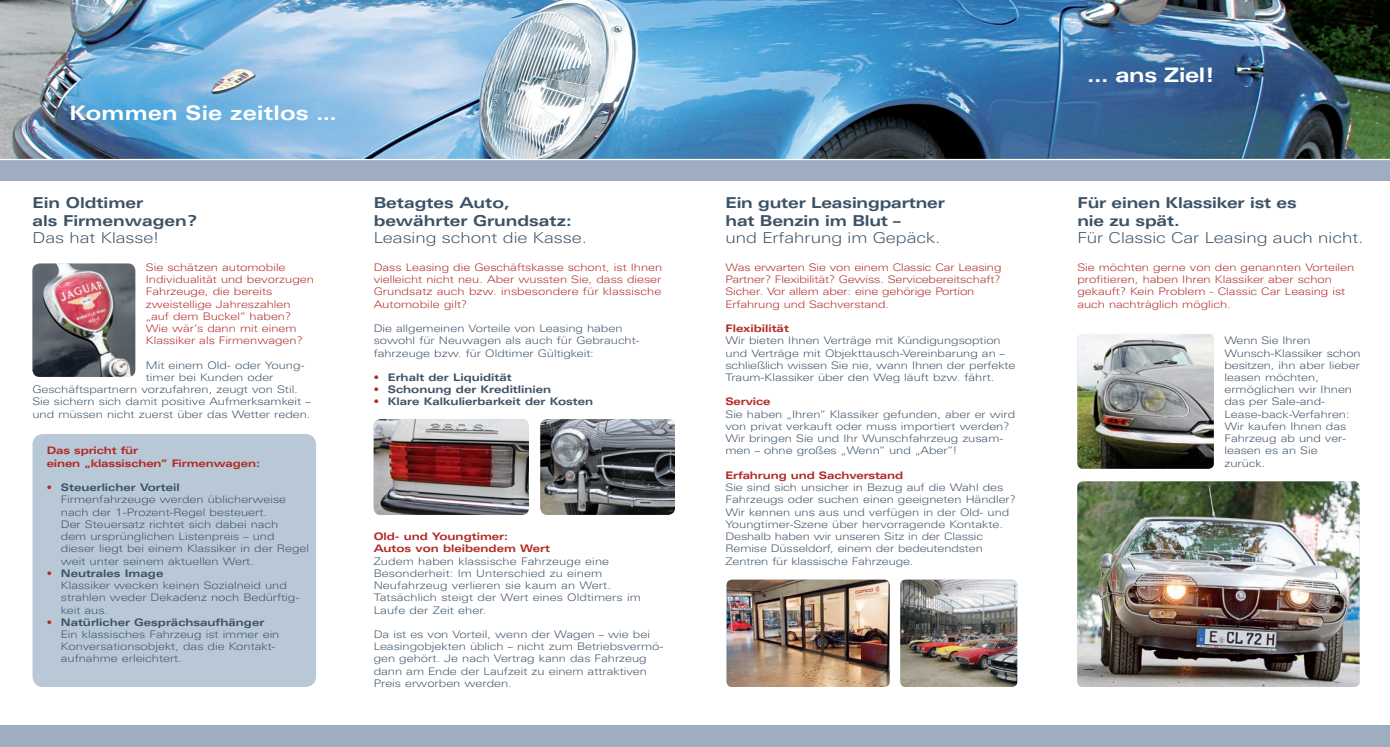
<style>
.page{position:relative;width:1390px;height:747px;background:#fff}
.page>*{position:absolute;margin:0;border:0;box-sizing:border-box;transform-origin:0 0}
.t1{font:700 20px "Linotype Univers Extd";letter-spacing:.01em;color:#fff}
.t2{font:700 15px/17.5px "Linotype Univers Extd";letter-spacing:-.01em;color:#3c5266}
.t3{font:300 15px "Linotype Univers Extd";color:#3c5266}
.t4{font:300 10.38px/12.2px "Linotype Univers Extd";color:#3c5266}
.t5{font:300 10.38px/12.2px "Linotype Univers Extd";color:#b12a26}
.t6{font:700 10.38px/12.2px "Linotype Univers Extd";letter-spacing:-.01em;color:#b12a26}
.t7{font:700 10.38px "Linotype Univers Extd";color:#3c5266}
.s1{font-weight:700;color:#b12a26}
.s2{font-weight:700}
.s3{color:#b12a26}
</style>
<div class="page">
<img style="left:0;top:0;width:1389px;height:159px">
<div style="left:0;top:159px;width:1389px;height:21px;background:#9eadc0"></div>
<hr style="left:0;top:159px;width:1389px;height:1px;background:#fff">
<div style="left:0;top:724px;width:1389px;height:22px;background:#9eadc0"></div>
<div style="left:32px;top:433px;width:284px;height:253px;background:#b9c8d7;border-radius:11px"></div>
<img style="left:32px;top:263px;width:103px;height:113px">
<img style="left:374px;top:419px;width:155px;height:95px">
<img style="left:540px;top:419px;width:135px;height:95px">
<img style="left:1077px;top:334px;width:136px;height:134px">
<img style="left:1077px;top:481px;width:282px;height:205px">
<img style="left:726px;top:579px;width:163px;height:107px">
<img style="left:900px;top:579px;width:117px;height:107px">
<h1 class="t1" style="left:69px;top:101px;width:269px">Kommen Sie zeitlos …</h1>
<h2 class="t2" style="left:32px;top:194px;width:166px">Ein Oldtimer<br>als Firmenwagen?</h2>
<h2 class="t3" style="left:32px;top:229px;width:128px">Das hat Klasse!</h2>
<p class="t5" style="left:146px;top:261px;width:169px">Sie schätzen automobile<br>Individualität und bevorzugen<br>Fahrzeuge, die bereits zweistellige Jahreszahlen „auf dem Buckel” haben?<br>Wie wär’s dann mit einem<br>Klassiker als Firmenwagen?</p>
<p class="t4" style="left:146px;top:358px;width:160px">Mit einem Old- oder Young-</p>
<p class="t4" style="left:146px;top:371px;width:129px">timer bei Kunden oder</p>
<p class="t4" style="left:32px;top:383px;width:267px">Geschäftspartnern vorzufahren, zeugt von Stil.</p>
<p class="t4" style="left:32px;top:395px;width:279px">Sie sichern sich damit positive Aufmerksamkeit –</p>
<p class="t4" style="left:32px;top:407px;width:280px">und müssen nicht zuerst über das Wetter reden.</p>
<p class="t6" style="left:47px;top:444px;width:215px">Das spricht für<br>einen „klassischen” Firmenwagen:</p>
<p class="t4" style="left:61px;top:481px;width:250px;text-indent:-14px"><span class="s1">•</span> <span class="s2">Steuerlicher Vorteil<br></span>Firmenfahrzeuge werden üblicherweise nach der 1-Prozent-Regel besteuert.<br>Der Steuersatz richtet sich dabei nach<br>dem ursprünglichen Listenpreis – und dieser liegt bei einem Klassiker in der Regel weit unter seinem aktuellen Wert.</p>
<p class="t4" style="left:61px;top:566px;width:240px;text-indent:-14px"><span class="s1">•</span> <span class="s2">Neutrales Image<br></span>Klassiker wecken keinen Sozialneid und strahlen weder Dekadenz noch Bedürftig&shy;keit aus.</p>
<p class="t4" style="left:61px;top:615px;width:220px;text-indent:-14px"><span class="s1">•</span> <span class="s2">Natürlicher Gesprächsaufhänger </span>Ein klassisches Fahrzeug ist immer ein Konversationsobjekt, das die Kontakt&shy;aufnahme erleichtert.</p>
<h2 class="t2" style="left:374px;top:194px;width:199px">Betagtes Auto, bewährter Grundsatz:</h2>
<h2 class="t3" style="left:374px;top:229px;width:215px">Leasing schont die Kasse.</h2>
<p class="t5" style="left:374px;top:261px;width:290px;text-align:justify">Dass Leasing die Geschäftskasse schont, ist Ihnen vielleicht nicht neu. Aber wussten Sie, dass dieser Grundsatz auch bzw. insbesondere für klassische Automobile gilt?</p>
<p class="t4" style="left:374px;top:322px;width:267px">Die allgemeinen Vorteile von Leasing haben sowohl für Neuwagen als auch für Gebraucht&shy;fahrzeuge bzw. für Oldtimer Gültigkeit:</p>
<p class="t7" style="left:374px;top:371px;width:140px"><span class="s3">•</span> Erhalt der Liquidität</p>
<p class="t7" style="left:374px;top:383px;width:179px"><span class="s3">•</span> Schonung der Kreditlinien</p>
<p class="t7" style="left:374px;top:395px;width:221px"><span class="s3">•</span> Klare Kalkulierbarkeit der Kosten</p>
<p class="t6" style="left:374px;top:529px;width:178px">Old- und Youngtimer:<br>Autos von bleibendem Wert</p>
<p class="t4" style="left:374px;top:554px;width:269px">Zudem haben klassische Fahrzeuge eine Besonderheit: Im Unterschied zu einem Neufahrzeug verlieren sie kaum an Wert.<br>Tatsächlich steigt der Wert eines Oldtimers im Laufe der Zeit eher.</p>
<p class="t4" style="left:374px;top:627px;width:291px">Da ist es von Vorteil, wenn der Wagen – wie bei Leasingobjekten üblich – nicht zum Betriebsvermö&shy;gen gehört. Je nach Vertrag kann das Fahrzeug dann am Ende der Laufzeit zu einem attraktiven Preis erworben werden.</p>
<h2 class="t2" style="left:725px;top:194px;width:221px">Ein guter Leasingpartner hat Benzin im Blut –</h2>
<h2 class="t3" style="left:725px;top:229px;width:216px">und Erfahrung im Gepäck.</h2>
<p class="t5" style="left:725px;top:261px;width:277px">Was erwarten Sie von einem Classic Car Leasing Partner? Flexibilität? Gewiss. Servicebereitschaft?<br>Sicher. Vor allem aber: eine gehörige Portion Erfahrung und Sachverstand.</p>
<p class="t6" style="left:725px;top:322px;width:65px">Flexibilität</p>
<p class="t4" style="left:725px;top:334px;width:291px">Wir bieten Ihnen Verträge mit Kündigungsoption und Verträge mit Objekttausch-Vereinbarung an – schließlich wissen Sie nie, wann Ihnen der perfekte Traum-Klassiker über den Weg läuft bzw. fährt.</p>
<p class="t6" style="left:725px;top:395px;width:46px">Service</p>
<p class="t4" style="left:725px;top:407px;width:291px">Sie haben „Ihren” Klassiker gefunden, aber er wird von privat verkauft oder muss importiert werden?<br>Wir bringen Sie und Ihr Wunschfahrzeug zusam&shy;men – ohne großes „Wenn” und „Aber”!</p>
<p class="t6" style="left:725px;top:468px;width:179px">Erfahrung und Sachverstand</p>
<p class="t4" style="left:725px;top:481px;width:292px">Sie sind sich unsicher in Bezug auf die Wahl des Fahrzeugs oder suchen einen geeigneten Händler?<br>Wir kennen uns aus und verfügen in der Old- und Youngtimer-Szene über hervorragende Kontakte.<br>Deshalb haben wir unseren Sitz in der Classic Remise Düsseldorf, einem der bedeutendsten Zentren für klassische Fahrzeuge.</p>
<h1 class="t1" style="left:1087px;top:63px;width:129px">... ans Ziel!</h1>
<h2 class="t2" style="left:1077px;top:194px;width:221px">Für einen Klassiker ist es nie zu spät.</h2>
<h2 class="t3" style="left:1077px;top:229px;width:288px">Für Classic Car Leasing auch nicht.</h2>
<p class="t5" style="left:1077px;top:261px;width:278px">Sie möchten gerne von den genannten Vorteilen profitieren, haben Ihren Klassiker aber schon gekauft? Kein Problem - Classic Car Leasing ist auch nachträglich möglich.</p>
<p class="t4" style="left:1224px;top:334px;width:138px">Wenn Sie Ihren<br>Wunsch-Klassiker schon besitzen, ihn aber lieber leasen möchten, ermöglichen wir Ihnen das per Sale-and-<br>Lease-back-Verfahren:<br>Wir kaufen Ihnen das<br>Fahrzeug ab und ver&shy;leasen es an Sie zurück.</p>
</div>
